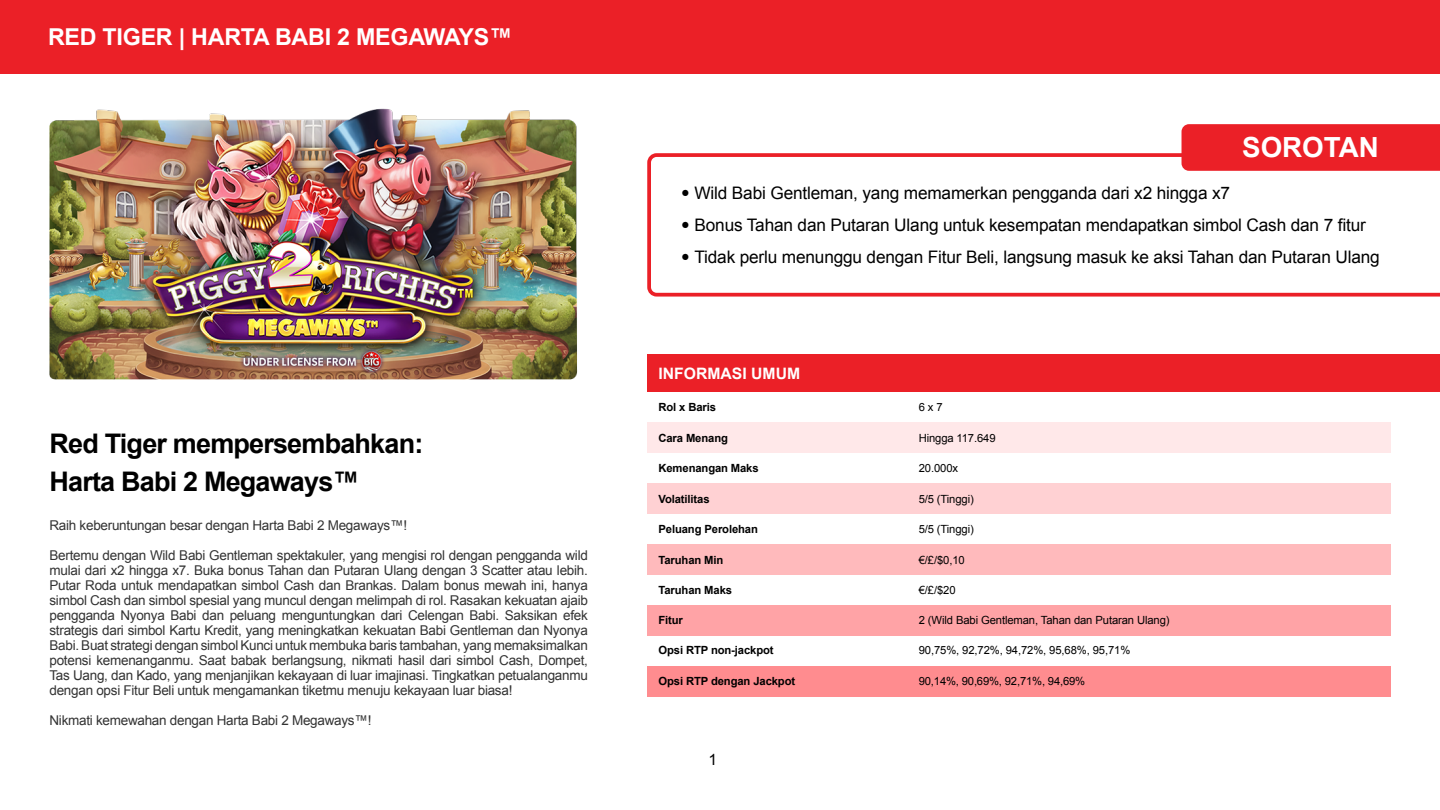
<style>
.page{position:relative;width:1440px;height:810px;background:#fff}
.page>*{position:absolute;margin:0;border:0;box-sizing:border-box;transform-origin:0 0}
.t1{font:700 27.75px "Arial";color:#fff}
.t2{font:700 27px/38px "Arial";letter-spacing:-.03em;color:#000}
.t3{font:700 23.25px "Arial";letter-spacing:-.01em;color:#fff}
.t4{font:17.25px "Arial";letter-spacing:-.01em;color:#000}
.t5{font:700 15.75px "Arial";color:#fff}
.t6{font:15.6px "Arial";color:#000}
.t7{font:13.5px/15px "Arial";letter-spacing:-.02em;color:#333;text-align:justify}
.t8{font:11.25px "Arial";letter-spacing:-.01em;color:#000}
.t9{font:700 11.25px "Arial";letter-spacing:-.01em;color:#000}
.s1{font-family:"Avenir"}
</style>
<div class="page">
<div style="left:647px;top:666px;width:743px;height:30px;background:#ff8c8f"></div>
<div style="left:647px;top:483px;width:743px;height:31px;background:#ffd1d3"></div>
<div style="left:647px;top:544px;width:743px;height:31px;background:#ffbabc"></div>
<div style="left:647px;top:605px;width:743px;height:31px;background:#ffa3a6"></div>
<div style="left:647px;top:422px;width:743px;height:31px;background:#ffe8e9"></div>
<img style="left:49px;top:108px;width:529px;height:272px">
<svg style="left:647px;top:153px;width:793px;height:144px"></svg>
<div style="left:1182px;top:124px;width:258px;height:47px;background:#eb2027"></div>
<div style="left:647px;top:355px;width:793px;height:37px;background:#eb2027"></div>
<div style="left:0;top:0;width:1440px;height:74px;background:#eb2027"></div>
<h3 class="t3" style="left:48px;top:22px;width:466px">RED TIGER | HARTA BABI 2 MEGAWAYS™</h3>
<h2 class="t2" style="left:50px;top:425px;width:375px">Red Tiger mempersembahkan:<br>Harta Babi 2 Megaways™</h2>
<p class="t7" style="left:50px;top:518px;width:359px">Raih keberuntungan besar dengan Harta Babi 2 Megaways™!</p>
<p class="t7" style="left:50px;top:548px;width:540px">Bertemu dengan Wild Babi Gentleman spektakuler, yang mengisi rol dengan pengganda wild mulai dari x2 hingga x7. Buka bonus Tahan dan Putaran Ulang dengan 3 Scatter atau lebih.<br>Putar Roda untuk mendapatkan simbol Cash dan Brankas. Dalam bonus mewah ini, hanya simbol Cash dan simbol spesial yang muncul dengan melimpah di rol. Rasakan kekuatan ajaib pengganda Nyonya Babi dan peluang menguntungkan dari Celengan Babi. Saksikan efek strategis dari simbol Kartu Kredit, yang meningkatkan kekuatan Babi Gentleman dan Nyonya Babi. Buat strategi dengan simbol Kunci untuk membuka baris tambahan, yang memaksimalkan potensi kemenanganmu. Saat babak berlangsung, nikmati hasil dari simbol Cash, Dompet, Tas Uang, dan Kado, yang menjanjikan kekayaan di luar imajinasi. Tingkatkan petualanganmu dengan opsi Fitur Beli untuk mengamankan tiketmu menuju kekayaan luar biasa!</p>
<p class="t7" style="left:50px;top:713px;width:323px">Nikmati kemewahan dengan Harta Babi 2 Megaways™!</p>
<h1 class="t1" style="left:1242px;top:129px;width:138px">SOROTAN</h1>
<p class="t4" style="left:681px;top:182px;width:551px"><span class="s1">•</span> Wild Babi Gentleman, yang memamerkan pengganda dari x2 hingga x7</p>
<p class="t4" style="left:681px;top:214px;width:686px"><span class="s1">•</span> Bonus Tahan dan Putaran Ulang untuk kesempatan mendapatkan simbol Cash dan 7 fitur</p>
<p class="t4" style="left:681px;top:245px;width:700px"><span class="s1">•</span> Tidak perlu menunggu dengan Fitur Beli, langsung masuk ke aksi Tahan dan Putaran Ulang</p>
<p class="t5" style="left:659px;top:363px;width:143px">INFORMASI UMUM</p>
<p class="t9" style="left:658px;top:400px;width:59px">Rol x Baris</p>
<p class="t8" style="left:919px;top:400px;width:25px">6 x 7</p>
<p class="t9" style="left:658px;top:430px;width:71px">Cara Menang</p>
<p class="t8" style="left:919px;top:430px;width:78px">Hingga 117.649</p>
<p class="t9" style="left:658px;top:461px;width:102px">Kemenangan Maks</p>
<p class="t8" style="left:919px;top:461px;width:41px">20.000x</p>
<p class="t9" style="left:658px;top:491px;width:53px">Volatilitas</p>
<p class="t9" style="left:658px;top:522px;width:101px">Peluang Perolehan</p>
<p class="t9" style="left:658px;top:552px;width:66px">Taruhan Min</p>
<p class="t9" style="left:658px;top:583px;width:75px">Taruhan Maks</p>
<p class="t8" style="left:919px;top:491px;width:57px">5/5 (Tinggi)</p>
<p class="t8" style="left:919px;top:522px;width:57px">5/5 (Tinggi)</p>
<p class="t8" style="left:919px;top:552px;width:48px">€/£/$0,10</p>
<p class="t8" style="left:919px;top:583px;width:38px">€/£/$20</p>
<p class="t9" style="left:658px;top:613px;width:26px">Fitur</p>
<p class="t8" style="left:919px;top:613px;width:252px">2 (Wild Babi Gentleman, Tahan dan Putaran Ulang)</p>
<p class="t9" style="left:658px;top:643px;width:117px">Opsi RTP non-jackpot</p>
<p class="t9" style="left:658px;top:674px;width:138px">Opsi RTP dengan Jackpot</p>
<p class="t8" style="left:919px;top:643px;width:213px">90,75%, 92,72%, 94,72%, 95,68%, 95,71%</p>
<p class="t8" style="left:919px;top:674px;width:168px">90,14%, 90,69%, 92,71%, 94,69%</p>
<p class="t6" style="left:709px;top:749px;width:10px">1</p>
</div>
